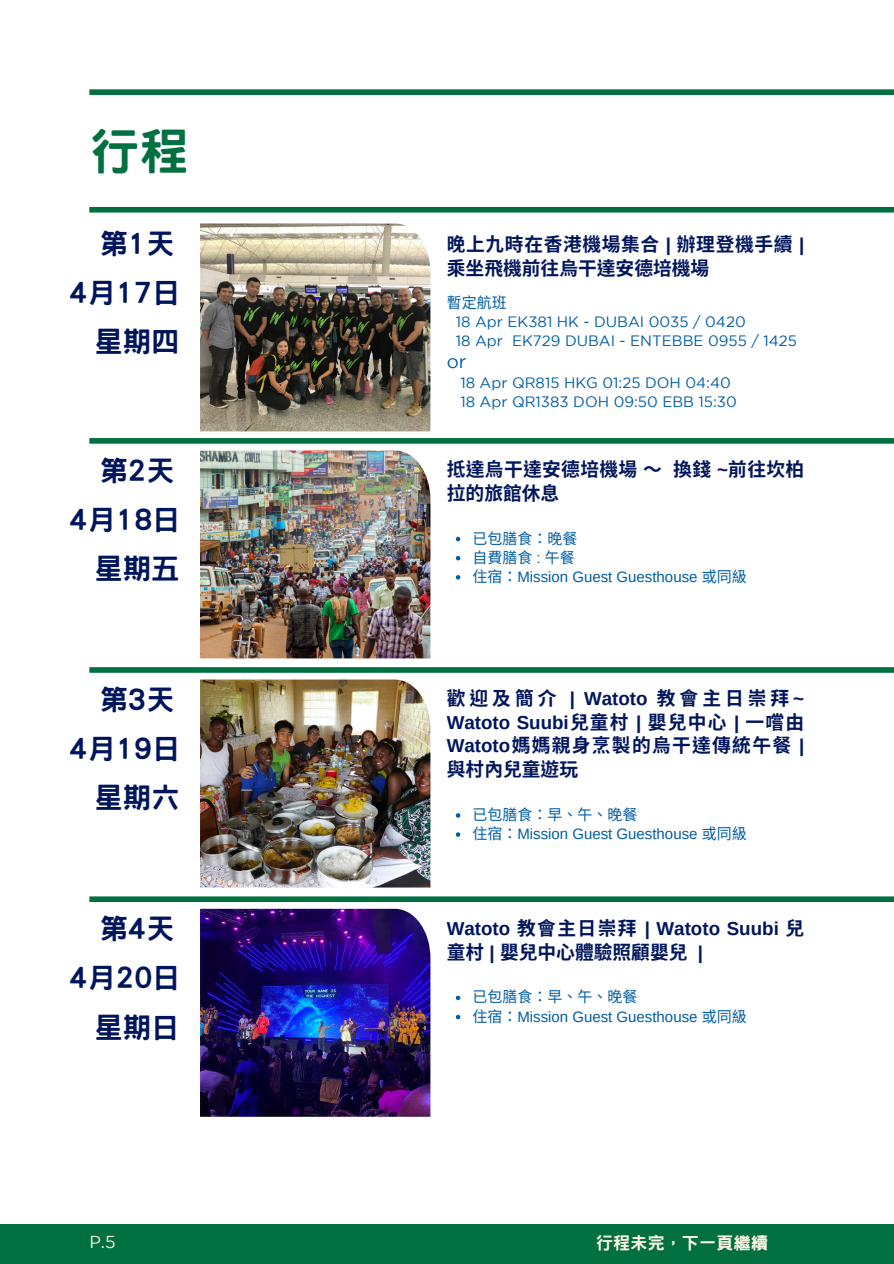
<style>
.page{position:relative;width:894px;height:1264px;background:#fff}
.page>*{position:absolute;margin:0;border:0;box-sizing:border-box;transform-origin:0 0}
.t1{font:800 49.5px "Han Wang Hei";color:#007041}
.t2{font:800 28.5px "Han Wang Hei";color:#00165c}
.t3{font:700 18.75px/23.7px "Noto Sans CJ Ksc";letter-spacing:.025em;color:#00165c}
.t4{font:700 18.75px/23.7px "Arimo";color:#00165c}
.t5{font:18.75px "Gotham";color:#005da6}
.t6{font:800 17.25px "Han Wang Hei";color:#fff5e5}
.t7{font:17.25px "Gotham";color:#fff5e5}
.t8{font:15px "Gotham";color:#005da6}
.t9{font:15px "Arimo";color:#005da6}
.t10{font:15px "Noto Sans CJ Ksc";color:#005da6}
.s1{font-family:"Arimo"}
.s2{font-family:"Noto Sans CJ Ksc"}
</style>
<div class="page">
<div style="left:89px;top:89px;width:804px;height:6px;background:#007041"></div>
<div style="left:89px;top:207px;width:804px;height:5px;background:#007041"></div>
<div style="left:89px;top:438px;width:804px;height:5px;background:#007041"></div>
<div style="left:89px;top:667px;width:804px;height:5px;background:#007041"></div>
<div style="left:89px;top:896px;width:804px;height:6px;background:#007041"></div>
<img style="left:200px;top:223px;width:230px;height:208px">
<img style="left:200px;top:450px;width:230px;height:208px">
<img style="left:200px;top:679px;width:230px;height:208px">
<img style="left:200px;top:908px;width:230px;height:208px">
<div style="left:0;top:1224px;width:893px;height:39px;background:#007041"></div>
<svg style="left:455px;top:537px;width:5px;height:4px"></svg>
<svg style="left:455px;top:556px;width:5px;height:4px"></svg>
<svg style="left:455px;top:575px;width:5px;height:4px"></svg>
<svg style="left:455px;top:813px;width:5px;height:4px"></svg>
<svg style="left:455px;top:832px;width:5px;height:4px"></svg>
<svg style="left:455px;top:995px;width:5px;height:5px"></svg>
<svg style="left:455px;top:1014px;width:5px;height:5px"></svg>
<h2 class="t1" style="left:89px;top:126px;width:100px">行程</h2>
<h2 class="t2" style="left:99px;top:229px;width:77px">第1天</h2>
<h2 class="t2" style="left:69px;top:278px;width:113px">4月17日</h2>
<h2 class="t2" style="left:94px;top:327px;width:87px">星期四</h2>
<p class="t2" style="left:99px;top:456px;width:77px">第2天</p>
<p class="t2" style="left:69px;top:505px;width:113px">4月18日</p>
<h2 class="t2" style="left:94px;top:554px;width:87px">星期五</h2>
<h2 class="t2" style="left:99px;top:685px;width:77px">第3天</h2>
<h2 class="t2" style="left:69px;top:734px;width:113px">4月19日</h2>
<h2 class="t2" style="left:94px;top:783px;width:87px">星期六</h2>
<h4 class="t2" style="left:99px;top:914px;width:77px">第4天</h4>
<h4 class="t2" style="left:69px;top:963px;width:113px">4月20日</h4>
<p class="t2" style="left:94px;top:1012px;width:87px">星期日</p>
<h4 class="t3" style="left:446px;top:232px;width:359px">晚上九時在香港機場集合 <span class="s1">|</span> 辦理登機手續 <span class="s1">|</span>乘坐飛機前往烏干達安德培機場</h4>
<p class="t10" style="left:446px;top:291px;width:60px">暫定航班</p>
<p class="t8" style="left:455px;top:316px;width:291px">18 Apr EK381 HK - DUBAI 0035 / 0420</p>
<p class="t8" style="left:455px;top:335px;width:343px">18 Apr EK729 DUBAI - ENTEBBE 0955 / 1425</p>
<p class="t5" style="left:446px;top:354px;width:21px">or</p>
<p class="t8" style="left:460px;top:377px;width:272px">18 Apr QR815 HKG 01:25 DOH 04:40</p>
<p class="t8" style="left:460px;top:396px;width:278px">18 Apr QR1383 DOH 09:50 EBB 15:30</p>
<p class="t3" style="left:446px;top:456px;width:359px">抵達烏干達安德培機場～ 換錢 <span class="s1">~</span>前往坎柏拉的旅館休息</p>
<h2 class="t10" style="left:472px;top:526px;width:105px">已包膳食： 晚餐</h2>
<h4 class="t10" style="left:472px;top:545px;width:103px">自費膳食 <span class="s1">:</span>午餐</h4>
<p class="t9" style="left:472px;top:568px;width:274px"><span class="s2">住宿：</span> Mission Guest Guesthouse <span class="s2">或同級</span></p>
<p class="t3" style="left:446px;top:685px;width:359px;text-align:justify">歡迎及簡介 <span class="s1">| Watoto</span> 教會主日崇拜<span class="s1">~ Watoto Suubi</span>兒童村 <span class="s1">|</span> 嬰兒中心 <span class="s1">|</span> 一嚐由<span class="s1">Watoto</span>媽媽親身烹製的烏干達傳統午餐 <span class="s1">|</span>與村內兒童遊玩</p>
<p class="t10" style="left:472px;top:802px;width:165px">已包膳食： 早、午、晚餐</p>
<h2 class="t9" style="left:472px;top:825px;width:274px"><span class="s2">住宿：</span> Mission Guest Guesthouse <span class="s2">或同級</span></h2>
<p class="t4" style="left:446px;top:916px;width:359px">Watoto <span class="s2">教會主日崇拜</span> | Watoto Suubi <span class="s2">兒童村</span> | <span class="s2">嬰兒中心體驗照顧嬰兒</span> |</p>
<h3 class="t10" style="left:472px;top:985px;width:165px">已包膳食： 早、午、晚餐</h3>
<h5 class="t9" style="left:472px;top:1007px;width:274px"><span class="s2">住宿：</span> Mission Guest Guesthouse <span class="s2">或同級</span></h5>
<p class="t7" style="left:89px;top:1235px;width:28px">P.5</p>
<p class="t6" style="left:595px;top:1233px;width:174px">行程未完，下一頁繼續</p>
</div>
